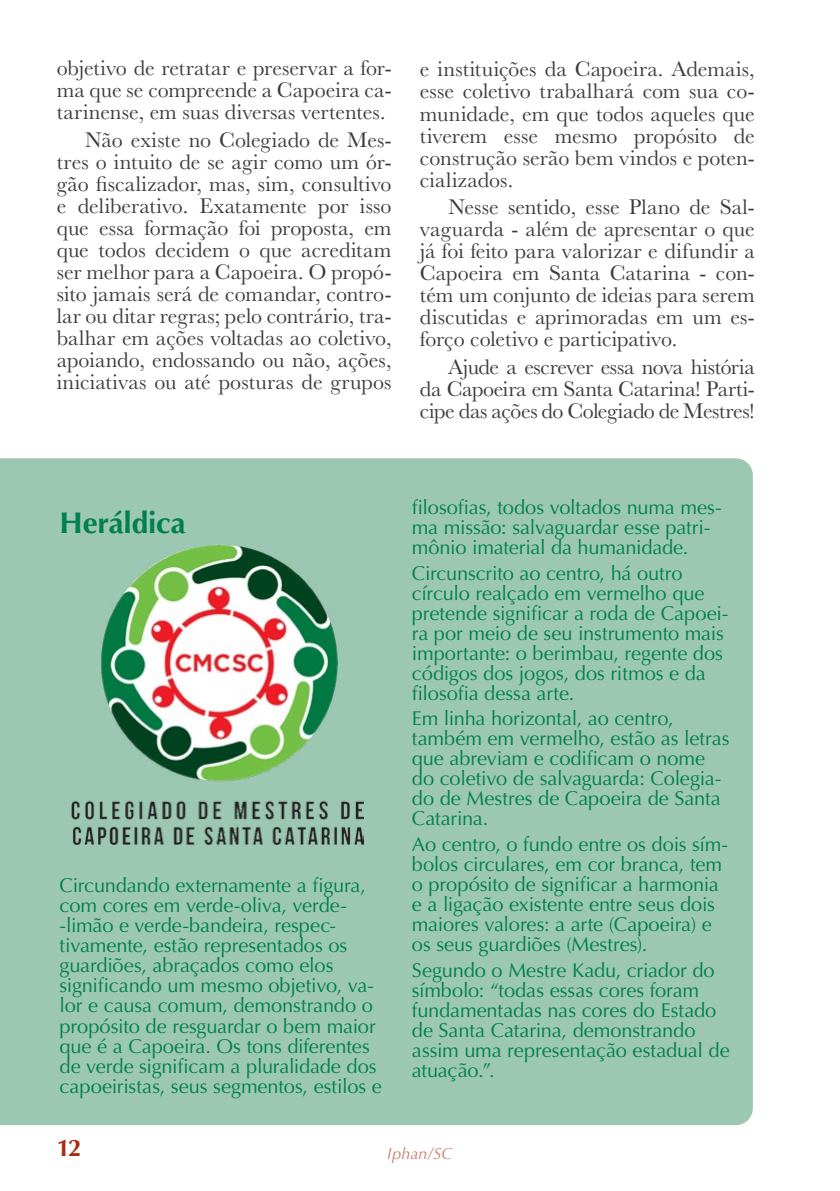
<style>
.page{position:relative;width:840px;height:1191px;background:#fff}
.page>*{position:absolute;margin:0;border:0;box-sizing:border-box;transform-origin:0 0}
.t1{font:700 30px "Optima";letter-spacing:-.01em;color:#007f51}
.t2{font:700 24px "Optima";color:#ab2814}
.t3{font:22px/22px "Baskerville";color:#3c3c3b;text-align:justify}
.t4{font:20px/20px "Optima";letter-spacing:-.005em;color:#007f51}
.t5{font:italic 16px "Optima";color:#bc5035}
</style>
<div class="page">
<div style="left:0;top:458px;width:752px;height:667px;background:#9cc7b3"></div>
<img style="left:71px;top:544px;width:292px;height:300px">
<p class="t3" style="left:57px;top:58px;width:336px">objetivo de retratar e preservar a for&shy;ma que se compreende a Capoeira ca&shy;tarinense, em suas diversas vertentes.</p>
<p class="t3" style="left:57px;top:129px;width:336px;text-indent:28px">Não existe no Colegiado de Mes&shy;tres o intuito de se agir como um ór&shy;gão fiscalizador, mas, sim, consultivo e deliberativo. Exatamente por isso que essa formação foi proposta, em que todos decidem o que acreditam ser melhor para a Capoeira. O propó&shy;sito jamais será de comandar, contro&shy;lar ou ditar regras; pelo contrário, tra&shy;balhar em ações voltadas ao coletivo, apoiando, endossando ou não, ações, iniciativas ou até posturas de grupos</p>
<p class="t3" style="left:419px;top:59px;width:336px">e instituições da Capoeira. Ademais, esse coletivo trabalhará com sua co&shy;munidade, em que todos aqueles que tiverem esse mesmo propósito de construção serão bem vindos e poten&shy;cializados.</p>
<p class="t3" style="left:419px;top:196px;width:336px;text-indent:28px">Nesse sentido, esse Plano de Sal&shy;vaguarda - além de apresentar o que já foi feito para valorizar e difundir a Capoeira em Santa Catarina - con&shy;tém um conjunto de ideias para serem discutidas e aprimoradas em um es&shy;forço coletivo e participativo.</p>
<p class="t3" style="left:419px;top:356px;width:336px;text-indent:28px">Ajude a escrever essa nova história da Capoeira em Santa Catarina! Parti&shy;cipe das ações do Colegiado de Mestres!</p>
<h1 class="t1" style="left:60px;top:505px;width:128px">Heráldica</h1>
<p class="t4" style="left:60px;top:876px;width:323px">Circundando externamente a figura, com cores em verde-oliva, verde--limão e verde-bandeira, respec&shy;tivamente, estão representados os guardiões, abraçados como elos significando um mesmo objetivo, va&shy;lor e causa comum, demonstrando o propósito de resguardar o bem maior que é a Capoeira. Os tons diferentes de verde significam a pluralidade dos capoeiristas, seus segmentos, estilos e</p>
<p class="t4" style="left:411px;top:497px;width:311px">filosofias, todos voltados numa mes&shy;ma missão: salvaguardar esse patri&shy;mônio imaterial da humanidade.</p>
<p class="t4" style="left:411px;top:563px;width:318px">Circunscrito ao centro, há outro círculo realçado em vermelho que pretende significar a roda de Capoei&shy;ra por meio de seu instrumento mais importante: o berimbau, regente dos códigos dos jogos, dos ritmos e da filosofia dessa arte.</p>
<p class="t4" style="left:411px;top:708px;width:319px">Em linha horizontal, ao centro, também em vermelho, estão as letras que abreviam e codificam o nome do coletivo de salvaguarda: Colegia&shy;do de Mestres de Capoeira de Santa<br>Catarina.</p>
<p class="t4" style="left:411px;top:834px;width:317px">Ao centro, o fundo entre os dois sím&shy;bolos circulares, em cor branca, tem o propósito de significar a harmonia e a ligação existente entre seus dois maiores valores: a arte (Capoeira) e os seus guardiões (Mestres).</p>
<p class="t4" style="left:411px;top:960px;width:319px">Segundo o Mestre Kadu, criador do símbolo: “todas essas cores foram fundamentadas nas cores do Estado de Santa Catarina, demonstrando assim uma representação estadual de atuação.”.</p>
<p class="t2" style="left:57px;top:1134px;width:26px">12</p>
<p class="t5" style="left:387px;top:1143px;width:66px">Iphan/SC</p>
</div>
